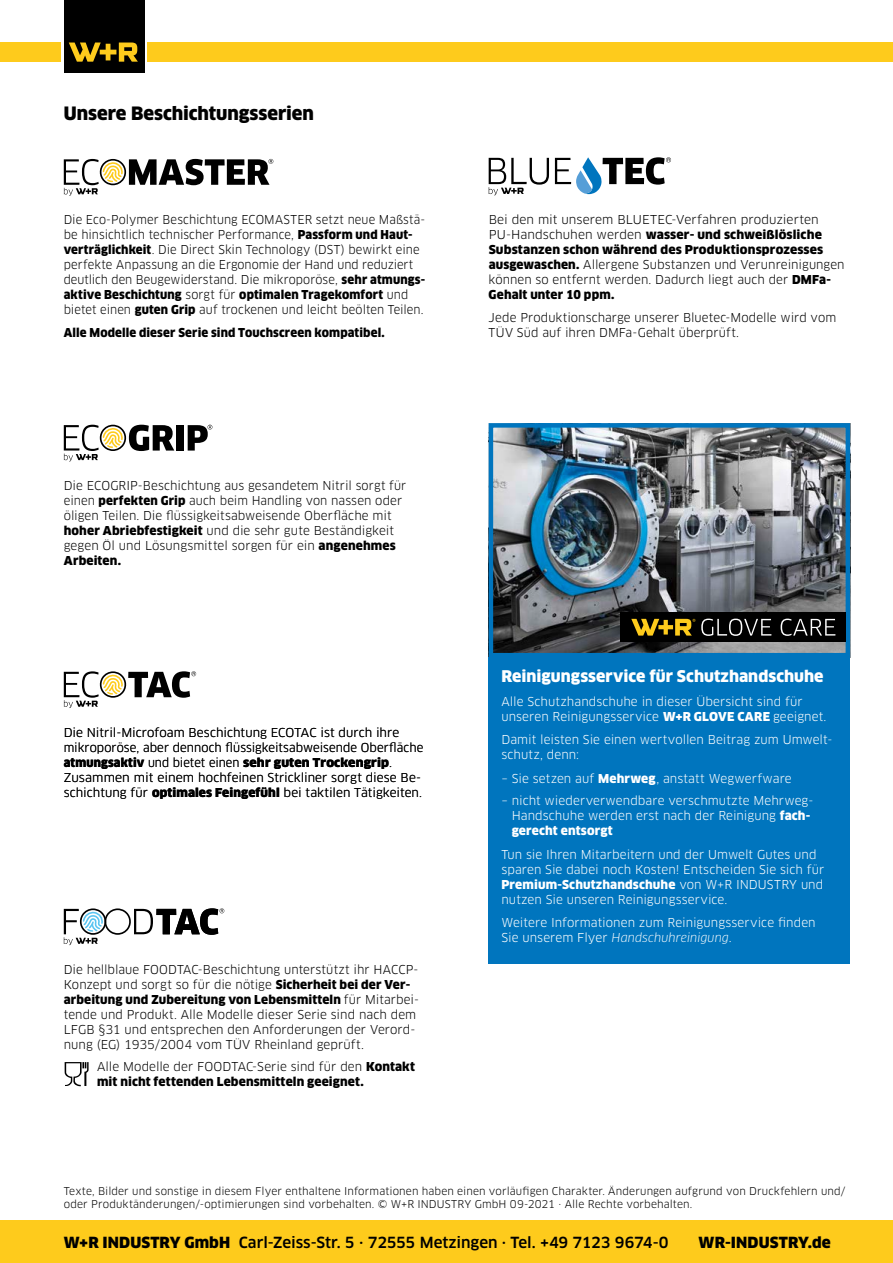
<style>
.page{position:relative;width:893px;height:1263px;background:#fff}
.page>*{position:absolute;margin:0;border:0;box-sizing:border-box;transform-origin:0 0}
.t1{font:900 18px "Clan Pro";letter-spacing:-.005em;color:#000}
.t2{font:900 15.75px "Clan Pro";color:#fff}
.t3{font:500 15px "Clan Pro";letter-spacing:-.005em;color:#000}
.t4{font:900 15px "Clan Pro";letter-spacing:.005em;color:#000}
.t5{font:12px/15px "Clan Pro";letter-spacing:.005em;color:#000}
.t6{font:12px/15px "Clan Pro";color:#fff}
.t7{font:12px/15px "Clan Pro";letter-spacing:.005em;color:#000;scale:.96 1}
.t8{font:900 12px/15px "Clan Pro";letter-spacing:.01em;color:#000}
.t9{font:900 12px "Clan Pro";letter-spacing:.01em;color:#000;scale:.96 1}
.t10{font:10.5px/13.5px "Clan Pro";letter-spacing:.01em;color:#000}
.s1{font-weight:900}
.s2{font-weight:400}
.s3{font-style:italic}
</style>
<div class="page">
<div style="left:148px;top:43px;width:745px;height:19px;background:#fecb1c"></div>
<div style="left:0;top:43px;width:61px;height:19px;background:#fecb1c"></div>
<div style="left:64px;top:0;width:81px;height:72px;background:#000"></div>
<svg style="left:69px;top:43px;width:69px;height:19px"></svg>
<svg style="left:64px;top:159px;width:209px;height:37px"></svg>
<svg style="left:64px;top:671px;width:132px;height:37px"></svg>
<div style="left:176px;top:425px;width:8px;height:26px;background:#000"></div>
<svg style="left:188px;top:425px;width:24px;height:26px"></svg>
<svg style="left:64px;top:425px;width:110px;height:36px"></svg>
<svg style="left:489px;top:158px;width:60px;height:37px"></svg>
<svg style="left:555px;top:157px;width:116px;height:37px"></svg>
<img style="left:494px;top:428px;width:351px;height:224px">
<div style="left:489px;top:423px;width:361px;height:234px;border:4px solid #0075be"></div>
<div style="left:620px;top:612px;width:226px;height:30px;background:#000"></div>
<svg style="left:631px;top:619px;width:64px;height:17px"></svg>
<svg style="left:701px;top:619px;width:70px;height:17px"></svg>
<svg style="left:781px;top:619px;width:54px;height:17px"></svg>
<div style="left:0;top:1220px;width:893px;height:43px;background:#fecb1c"></div>
<div style="left:489px;top:657px;width:361px;height:306px;background:#0075be"></div>
<svg style="left:64px;top:908px;width:160px;height:37px"></svg>
<svg style="left:65px;top:1062px;width:24px;height:24px"></svg>
<h1 class="t1" style="left:64px;top:103px;width:252px">Unsere Beschichtungsserien</h1>
<p class="t7" style="left:64px;top:212px;width:378px">Die Eco-Polymer Beschichtung ECOMASTER setzt neue Maßstä&shy;be hinsichtlich technischer Performance, <span class="s1">Passform und Haut&shy;verträglichkeit</span>. Die Direct Skin Technology (DST) bewirkt eine perfekte Anpassung an die Ergonomie der Hand und reduziert deutlich den Beugewiderstand. Die mikroporöse, <span class="s1">sehr atmungs&shy;aktive Beschichtung</span> sorgt für <span class="s1">optimalen Tragekomfort</span> und bietet einen <span class="s1">guten Grip</span> auf trockenen und leicht beölten Teilen.</p>
<p class="t9" style="left:64px;top:325px;width:336px">Alle Modelle dieser Serie sind Touchscreen kompatibel.</p>
<p class="t5" style="left:64px;top:478px;width:344px">Die ECOGRIP-Beschichtung aus gesandetem Nitril sorgt für einen <span class="s1">perfekten Grip</span> auch beim Handling von nassen oder öligen Teilen. Die flüssigkeitsabweisende Oberfläche mit <span class="s1">hoher Abriebfestigkeit</span> und die sehr gute Beständigkeit gegen Öl und Lösungsmittel sorgen für ein <span class="s1">angenehmes Arbeiten.</span></p>
<p class="t5" style="left:64px;top:725px;width:361px">Die Nitril-Microfoam Beschichtung ECOTAC ist durch ihre mikroporöse, aber dennoch flüssigkeitsabweisende Oberfläche <span class="s1">atmungsaktiv</span> und bietet einen <span class="s1">sehr guten Trockengrip</span>.<br>Zusammen mit einem hochfeinen Strickliner sorgt diese Be&shy;schichtung für <span class="s1">optimales Feingefühl</span> bei taktilen Tätigkeiten.</p>
<p class="t5" style="left:64px;top:962px;width:357px">Die hellblaue FOODTAC-Beschichtung unterstützt ihr HACCP-Konzept und sorgt so für die nötige <span class="s1">Sicherheit bei der Ver&shy;arbeitung und Zubereitung von Lebensmitteln</span> für Mitarbei&shy;tende und Produkt. Alle Modelle dieser Serie sind nach dem LFGB §31 und entsprechen den Anforderungen der Verord&shy;nung (EG) 1935/2004 vom TÜV Rheinland geprüft.</p>
<p class="t8" style="left:97px;top:1059px;width:320px"><span class="s2">Alle Modelle der FOODTAC-Serie sind für den</span> Kontakt mit nicht fettenden Lebensmitteln geeignet.</p>
<p class="t5" style="left:489px;top:212px;width:357px">Bei den mit unserem BLUETEC-Verfahren produzierten PU-Handschuhen werden <span class="s1">wasser- und schweißlösliche Substanzen schon während des Produktionsprozesses ausgewaschen.</span> Allergene Substanzen und Verunreinigungen können so entfernt werden. Dadurch liegt auch der <span class="s1">DMFa-Gehalt unter 10 ppm.</span></p>
<p class="t5" style="left:489px;top:310px;width:349px">Jede Produktionscharge unserer Bluetec-Modelle wird vom<br>TÜV Süd auf ihren DMFa-Gehalt überprüft.</p>
<h2 class="t2" style="left:501px;top:667px;width:324px">Reinigungsservice für Schutzhandschuhe</h2>
<p class="t6" style="left:501px;top:694px;width:327px">Alle Schutzhandschuhe in dieser Übersicht sind für unseren Reinigungsservice <span class="s1">W+R GLOVE CARE</span> geeignet.</p>
<p class="t6" style="left:501px;top:732px;width:332px">Damit leisten Sie einen wertvollen Beitrag zum Umwelt&shy;schutz, denn:</p>
<p class="t6" style="left:501px;top:771px;width:292px">– Sie setzen auf <span class="s1">Mehrweg</span>, anstatt Wegwerfware</p>
<p class="t6" style="left:512px;top:793px;width:303px;text-indent:-10px">– nicht wiederverwendbare verschmutzte Mehrweg-<br>Handschuhe werden erst nach der Reinigung <span class="s1">fach&shy;gerecht entsorgt</span></p>
<p class="t6" style="left:501px;top:847px;width:324px">Tun sie Ihren Mitarbeitern und der Umwelt Gutes und sparen Sie dabei noch Kosten! Entscheiden Sie sich für <span class="s1">Premium-Schutzhandschuhe</span> von W+R INDUSTRY und nutzen Sie unseren Reinigungsservice.</p>
<p class="t6" style="left:501px;top:915px;width:316px">Weitere Informationen zum Reinigungsservice finden<br>Sie unserem Flyer <span class="s3">Handschuhreinigung</span>.</p>
<p class="t10" style="left:64px;top:1184px;width:783px">Texte, Bilder und sonstige in diesem Flyer enthaltene Informationen haben einen vorläufigen Charakter. Änderungen aufgrund von Druckfehlern und/ oder Produktänderungen/-optimierungen sind vorbehalten. © W+R INDUSTRY GmbH 09-2021 · Alle Rechte vorbehalten.</p>
<p class="t3" style="left:64px;top:1233px;width:606px"><span class="s1">W+R INDUSTRY GmbH</span> Carl-Zeiss-Str. 5 · 72555 Metzingen · Tel. +49 7123 9674-0</p>
<p class="t4" style="left:699px;top:1233px;width:134px">WR-INDUSTRY.de</p>
</div>
